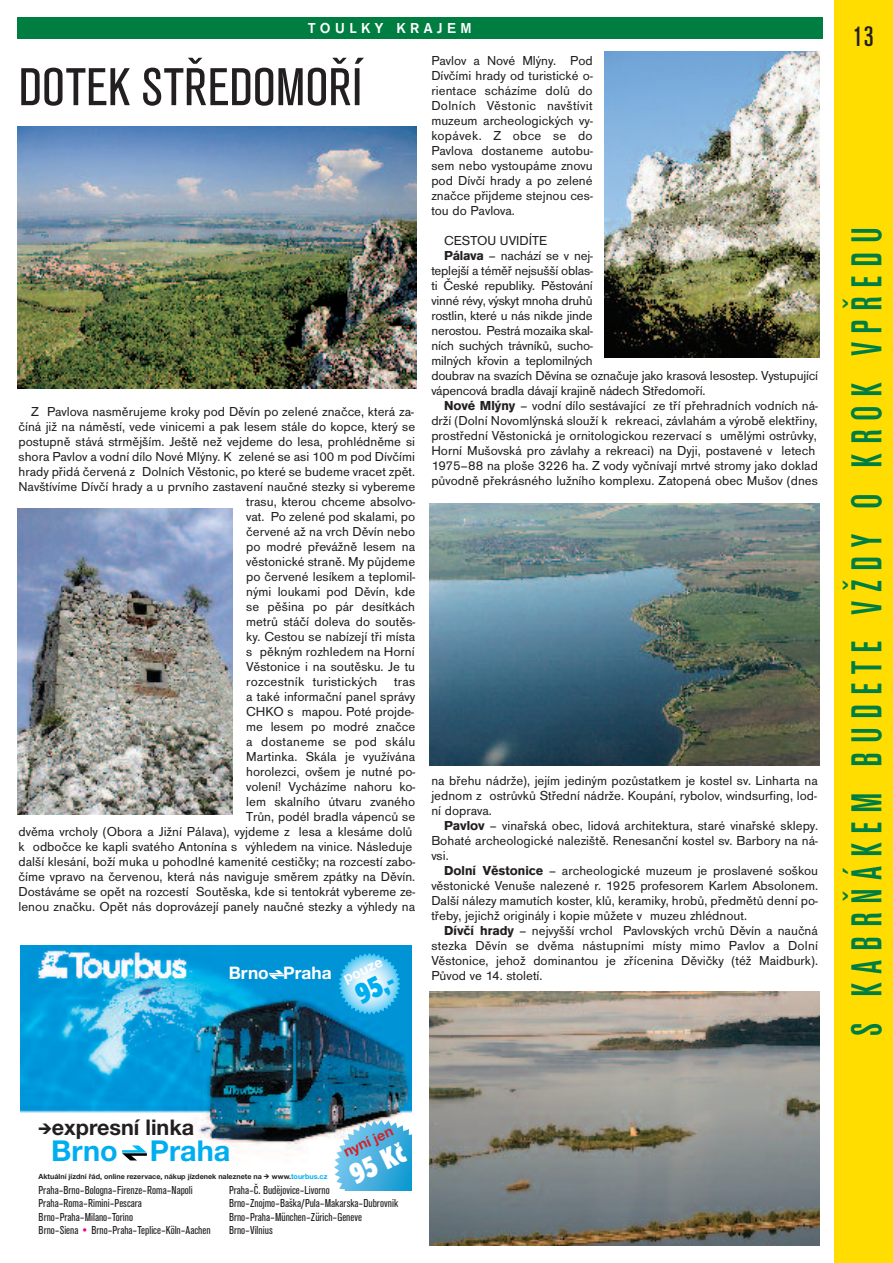
<style>
.page{position:relative;width:893px;height:1263px;background:#fff}
.page>*{position:absolute;margin:0;border:0;box-sizing:border-box;transform-origin:0 0}
.t1{font:condensed 55.5px "Accius TCE";color:#231f20}
.t2{font:500 condensed 45px "Accius TCE";letter-spacing:.2em;color:#007e42;scale:.95 1}
.t3{font:500 condensed 30px "Accius TCE";color:#231f20}
.t4{font:28.8px "Helvetica Neue CE Bold+HFBKHY";color:#00aeef}
.t5{font:28.8px "Block BE Condensed+CDSCXE";color:#00aeef}
.t6{font:28.8px "Block BE Condensed+CDSCXE";color:#fff}
.t7{font:21.6px "Helvetica Neue CE Bold+HFBKHY";color:#231f20}
.t8{font:17.25px "Helvetica Neue CE Bold+HFBKHY";color:#fff}
.t9{font:500 15px "Accius TCE";letter-spacing:.3em;color:#fff}
.t10{font:14.4px "Helvetica Neue CE Bold+HFBKHY";color:#d1232a}
.t11{font:14.4px "Helvetica Neue CE Bold+HFBKHY";color:#fff}
.t12{font:13.5px/15px "Accius TCE";color:#231f20;text-align:justify}
.t13{font:condensed 12px/13.5px "Accius TCE";color:#231f20}
.t14{font:7.2px "Helvetica Neue CE Bold+HFBKHY";color:#231f20}
.t15{font:7.2px "Helvetica Neue CE Bold+HFBKHY";color:#00aeef}
.s1{font-weight:700}
.s2{color:#231f20}
.s3{color:#ed028c}
</style>
<div class="page">
<div style="left:834px;top:0;width:59px;height:1263px;background:#ffdd01"></div>
<div style="left:17px;top:17px;width:806px;height:21px;background:#007e42"></div>
<img style="left:17px;top:126px;width:400px;height:262px">
<img style="left:17px;top:509px;width:216px;height:305px">
<img style="left:430px;top:992px;width:389px;height:254px">
<img style="left:430px;top:503px;width:389px;height:262px">
<img style="left:605px;top:51px;width:214px;height:306px">
<img style="left:20px;top:945px;width:391px;height:216px">
<svg style="left:122px;top:1145px;width:25px;height:15px"></svg>
<svg style="left:339px;top:953px;width:61px;height:61px;background:#78ccef"></svg>
<svg style="left:269px;top:970px;width:15px;height:9px"></svg>
<svg style="left:39px;top:1123px;width:12px;height:11px"></svg>
<svg style="left:334px;top:1120px;width:78px;height:71px;background:#60b5db"></svg>
<p class="t9" style="left:308px;top:19px;width:165px">TOULKY KRAJEM</p>
<p class="t12" style="left:431px;top:53px;width:163px">Pavlov a Nové Mlýny. Pod Dívčími hrady od turistické o&shy;rientace scházíme dolů do Dolních Věstonic navštívit muzeum archeologických vy&shy;kopávek. Z obce se do Pavlova dostaneme autobu&shy;sem nebo vystoupáme znovu pod Dívčí hrady a po zelené značce přijdeme stejnou ces&shy;tou do Pavlova.</p>
<p class="t12" style="left:444px;top:233px;width:105px">CESTOU UVIDÍTE</p>
<p class="t12" style="left:444px;top:248px;width:150px"><span class="s1">Pálava</span> – nachází se v nej-</p>
<p class="t12" style="left:431px;top:263px;width:163px">teplejší a téměř nejsušší oblas-</p>
<p class="t12" style="left:431px;top:278px;width:163px">ti České republiky. Pěstování</p>
<p class="t12" style="left:431px;top:293px;width:163px">vinné révy, výskyt mnoha druhů</p>
<p class="t12" style="left:431px;top:308px;width:163px">rostlin, které u nás nikde jinde</p>
<p class="t12" style="left:431px;top:323px;width:163px">nerostou. Pestrá mozaika skal-</p>
<p class="t12" style="left:431px;top:338px;width:163px">ních suchých trávníků, sucho-</p>
<p class="t12" style="left:431px;top:353px;width:163px">milných křovin a teplomilných</p>
<p class="t12" style="left:431px;top:368px;width:388px">doubrav na svazích Děvína se označuje jako krasová lesostep. Vystupující</p>
<p class="t12" style="left:431px;top:383px;width:276px">vápencová bradla dávají krajině nádech Středomoří.</p>
<p class="t12" style="left:444px;top:398px;width:375px"><span class="s1">Nové Mlýny</span> – vodní dílo sestávající ze tří přehradních vodních ná-</p>
<p class="t12" style="left:431px;top:413px;width:388px">drží (Dolní Novomlýnská slouží k rekreaci, závlahám a výrobě elektřiny,</p>
<p class="t12" style="left:431px;top:428px;width:387px">prostřední Věstonická je ornitologickou rezervací s umělými ostrůvky,</p>
<p class="t12" style="left:431px;top:443px;width:385px">Horní Mušovská pro závlahy a rekreaci) na Dyji, postavené v letech</p>
<p class="t12" style="left:431px;top:458px;width:388px">1975–88 na ploše 3226 ha. Z vody vyčnívají mrtvé stromy jako doklad</p>
<p class="t12" style="left:431px;top:473px;width:388px">původně překrásného lužního komplexu. Zatopená obec Mušov (dnes</p>
<h1 class="t1" style="left:19px;top:54px;width:345px">DOTEK STŘEDOMOŘÍ</h1>
<p class="t12" style="left:19px;top:404px;width:398px;text-align:right">Z Pavlova nasměrujeme kroky pod Děvín po zelené značce, která za&shy;číná již na náměstí, vede vinicemi a pak lesem stále do kopce, který se postupně stává strmějším. Ještě než vejdeme do lesa, prohlédněme si shora Pavlov a vodní dílo Nové Mlýny. K zelené se asi 100 m pod Dívčími hrady přidá červená z Dolních Věstonic, po které se budeme vracet zpět.<br>Navštívíme Dívčí hrady a u prvního zastavení naučné stezky si vybereme trasu, kterou chceme absolvo-<br>vat. Po zelené pod skalami, po<br>červené až na vrch Děvín nebo<br>po modré převážně lesem na<br>věstonické straně. My půjdeme<br>po červené lesíkem a teplomil-<br>nými loukami pod Děvín, kde<br>se pěšina po pár desítkách<br>metrů stáčí doleva do soutěs-<br>ky. Cestou se nabízejí tři místa<br>s pěkným rozhledem na Horní<br>Věstonice i na soutěsku. Je tu<br>rozcestník turistických tras<br>a také informační panel správy<br>CHKO s mapou. Poté projde-<br>me lesem po modré značce<br>a dostaneme se pod skálu<br>Martinka. Skála je využívána<br>horolezci, ovšem je nutné po-<br>volení! Vycházíme nahoru ko-<br>lem skalního útvaru zvaného<br>Trůn, podél bradla vápenců se<br>dvěma vrcholy (Obora a Jižní Pálava), vyjdeme z lesa a klesáme dolů k odbočce ke kapli svatého Antonína s výhledem na vinice. Následuje další klesání, boží muka u pohodlné kamenité cestičky; na rozcestí zabo&shy;číme vpravo na červenou, která nás naviguje směrem zpátky na Děvín.<br>Dostáváme se opět na rozcestí Soutěska, kde si tentokrát vybereme ze&shy;lenou značku. Opět nás doprovázejí panely naučné stezky a výhledy na</p>
<p class="t12" style="left:431px;top:773px;width:388px">na břehu nádrže), jejím jediným pozůstatkem je kostel sv. Linharta na jednom z ostrůvků Střední nádrže. Koupání, rybolov, windsurfing, lod&shy;ní doprava.</p>
<p class="t12" style="left:431px;top:818px;width:388px;text-indent:13px"><span class="s1">Pavlov</span> – vinařská obec, lidová architektura, staré vinařské sklepy.<br>Bohaté archeologické naleziště. Renesanční kostel sv. Barbory na ná&shy;vsi.</p>
<p class="t12" style="left:431px;top:863px;width:388px;text-indent:13px"><span class="s1">Dolní Věstonice</span> – archeologické muzeum je proslavené soškou věstonické Venuše nalezené r. 1925 profesorem Karlem Absolonem.<br>Další nálezy mamutích koster, klů, keramiky, hrobů, předmětů denní po&shy;třeby, jejichž originály i kopie můžete v muzeu zhlédnout.</p>
<p class="t12" style="left:431px;top:923px;width:388px;text-indent:13px"><span class="s1">Dívčí hrady</span> – nejvyšší vrchol Pavlovských vrchů Děvín a naučná stezka Děvín se dvěma nástupními místy mimo Pavlov a Dolní Věstonice, jehož dominantou je zřícenina Děvičky (též Maidburk).<br>Původ ve 14. století.</p>
<p class="t11" style="left:342px;top:974px;width:43px;rotate:-25deg">pouze</p>
<p class="t8" style="left:229px;top:967px;width:104px">Brno Praha</p>
<h3 class="t5" style="left:350px;top:981px;width:41px;rotate:-25deg">95,-</h3>
<h3 class="t3" style="left:852px;top:18px;width:24px">13</h3>
<h2 class="t2" style="left:840px;top:1036px;width:852px;rotate:-90deg">S KABRŇÁKEM BUDETE VŽDY O KROK VPŘEDU</h2>
<h3 class="t7" style="left:52px;top:1119px;width:144px">expresní linka</h3>
<h3 class="t4" style="left:51px;top:1141px;width:181px">Brno Praha</h3>
<p class="t10" style="left:342px;top:1148px;width:55px;rotate:-25deg">nyní jen</p>
<h3 class="t6" style="left:344px;top:1160px;width:59px;rotate:-25deg">95 Kc</h3>
<p class="t14" style="left:38px;top:1174px;width:225px">Aktuální jízdní řád, online rezervace, nákup jízdenek naleznete na</p>
<p class="t15" style="left:272px;top:1174px;width:57px"><span class="s2">www.</span>tourbus.cz</p>
<p class="t13" style="left:39px;top:1183px;width:174px">Praha–Brno–Bologna–Firenze–Roma–Napoli Praha–Roma–Rimini–Pescara Brno–Praha–Milano–Torino<br>Brno–Siena <span class="s3">•</span> Brno–Praha–Teplice–Köln–Aachen</p>
<p class="t13" style="left:229px;top:1183px;width:171px">Praha–Č. Budějovice–Livorno<br>Brno–Znojmo–Baška/Pula–Makarska–Dubrovnik<br>Brno–Praha–München–Zürich–Geneve<br>Brno–Vilnius</p>
</div>
